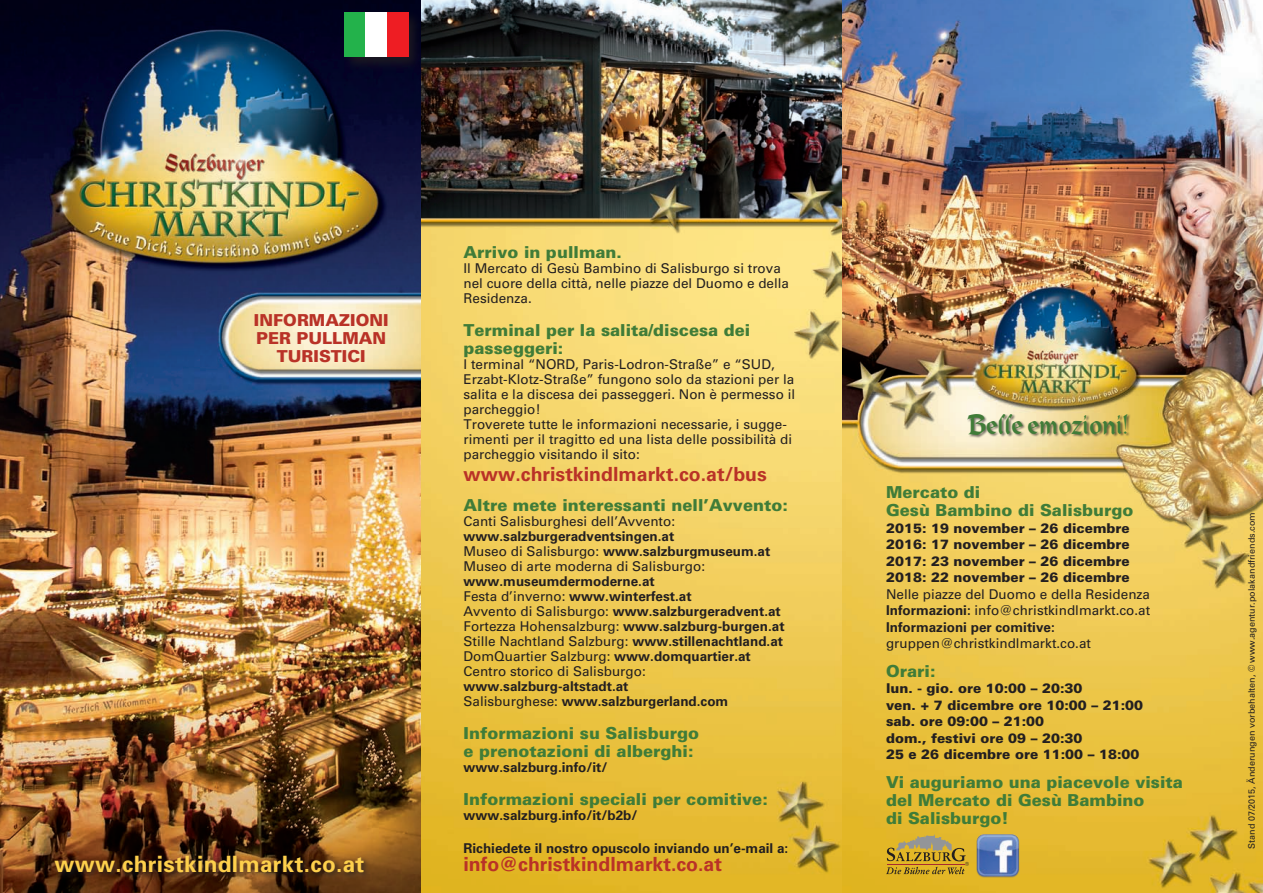
<style>
.page{position:relative;width:1263px;height:893px;background:#fff}
.page>*{position:absolute;margin:0;border:0;box-sizing:border-box;transform-origin:0 0}
.t1{font:30px "Heidelberg";color:#407c38}
.t2{font:700 22.5px "Univers";letter-spacing:.015em;color:#fed04c}
.t3{font:700 19.5px "Univers LT Std";color:#b93227}
.t4{font:900 16.5px "Univers LT Std";color:#407c38}
.t5{font:900 16.5px "Univers LT Std";color:#b93227}
.t6{font:13.5px/15px "Univers LT Std";color:#231f20}
.t7{font:700 13.5px "Univers LT Std";color:#231f20}
.t8{font:900 13.5px "Univers LT Std";color:#231f20}
.t9{font:9px "Univers LT Std";color:#231f20}
.s1{font-weight:400}
.s2{font-weight:700}
</style>
<div class="page">
<img style="left:0;top:0;width:1263px;height:893px">
<div style="left:52px;top:852px;width:319px;height:28px;background:#231f20;opacity:.85"></div>
<img style="left:421px;top:0;width:421px;height:893px">
<div style="left:341px;top:10px;width:82px;height:62px;background:#231f20;opacity:.75"></div>
<div style="left:344px;top:13px;width:22px;height:44px;background:#23b24b"></div>
<div style="left:366px;top:13px;width:21px;height:44px;background:#fff"></div>
<div style="left:387px;top:13px;width:21px;height:44px;background:#ee1d23"></div>
<div style="left:967px;top:414px;width:164px;height:25px;background:#231f20;opacity:.6"></div>
<img style="left:976px;top:834px;width:45px;height:45px">
<svg style="left:886px;top:834px;width:83px;height:40px;background:#bc9a36"></svg>
<p class="t5" style="left:254px;top:309px;width:136px">INFORMAZIONI</p>
<p class="t5" style="left:256px;top:327px;width:132px">PER PULLMAN</p>
<p class="t5" style="left:277px;top:345px;width:90px">TURISTICI</p>
<p class="t2" style="left:55px;top:849px;width:311px">www.christkindlmarkt.co.at</p>
<p class="t4" style="left:463px;top:241px;width:160px">Arrivo in pullman.</p>
<p class="t6" style="left:463px;top:260px;width:327px">Il Mercato di Gesù Bambino di Salisburgo si trova nel cuore della città, nelle piazze del Duomo e della<br>Residenza.</p>
<p class="t4" style="left:463px;top:319px;width:288px">Terminal per la salita/discesa dei</p>
<p class="t4" style="left:463px;top:337px;width:101px">passeggeri:</p>
<p class="t6" style="left:463px;top:356px;width:333px">I terminal “NORD, Paris-Lodron-Straße” e “SUD, Erzabt-Klotz-Straße” fungono solo da stazioni per la salita e la discesa dei passeggeri. Non è permesso il parcheggio!</p>
<p class="t6" style="left:463px;top:416px;width:330px">Troverete tutte le informazioni necessarie, i sugge&shy;rimenti per il tragitto ed una lista delle possibilità di parcheggio visitando il sito:</p>
<p class="t3" style="left:463px;top:463px;width:305px">www.christkindlmarkt.co.at/bus</p>
<p class="t4" style="left:463px;top:495px;width:326px">Altre mete interessanti nell’Avvento:</p>
<p class="t6" style="left:463px;top:514px;width:213px">Canti Salisburghesi dell’Avvento:</p>
<p class="t7" style="left:463px;top:528px;width:212px">www.salzburgeradventsingen.at</p>
<p class="t7" style="left:463px;top:543px;width:308px"><span class="s1">Museo di Salisburgo:</span> www.salzburgmuseum.at</p>
<p class="t6" style="left:463px;top:559px;width:243px">Museo di arte moderna di Salisburgo:</p>
<p class="t7" style="left:463px;top:573px;width:193px">www.museumdermoderne.at</p>
<p class="t7" style="left:463px;top:588px;width:230px"><span class="s1">Festa d’inverno:</span> www.winterfest.at</p>
<p class="t7" style="left:463px;top:603px;width:319px"><span class="s1">Avvento di Salisburgo:</span> www.salzburgeradvent.at</p>
<p class="t6" style="left:463px;top:619px;width:323px">Fortezza Hohensalzburg: <span class="s2">www.salzburg-burgen.at</span></p>
<p class="t6" style="left:463px;top:634px;width:321px">Stille Nachtland Salzburg: <span class="s2">www.stillenachtland.at</span></p>
<p class="t6" style="left:463px;top:649px;width:289px">DomQuartier Salzburg: <span class="s2">www.domquartier.at</span></p>
<p class="t6" style="left:463px;top:664px;width:184px">Centro storico di Salisburgo:</p>
<p class="t7" style="left:463px;top:678px;width:167px">www.salzburg-altstadt.at</p>
<p class="t7" style="left:463px;top:693px;width:266px"><span class="s1">Salisburghese:</span> www.salzburgerland.com</p>
<p class="t4" style="left:463px;top:723px;width:237px">Informazioni su Salisburgo</p>
<p class="t4" style="left:463px;top:741px;width:232px">e prenotazioni di alberghi:</p>
<p class="t7" style="left:463px;top:759px;width:146px">www.salzburg.info/it/</p>
<p class="t4" style="left:463px;top:789px;width:306px">Informazioni speciali per comitive:</p>
<p class="t7" style="left:463px;top:807px;width:176px">www.salzburg.info/it/b2b/</p>
<p class="t7" style="left:463px;top:840px;width:326px">Richiedete il nostro opuscolo inviando un’e-mail a:</p>
<p class="t3" style="left:463px;top:853px;width:260px">info@christkindlmarkt.co.at</p>
<p class="t1" style="left:967px;top:408px;width:164px">Belle emozioni!</p>
<p class="t4" style="left:886px;top:482px;width:96px">Mercato di</p>
<p class="t4" style="left:886px;top:500px;width:249px">Gesù Bambino di Salisburgo</p>
<p class="t8" style="left:886px;top:520px;width:245px">2015: 19 november – 26 dicembre</p>
<p class="t8" style="left:886px;top:536px;width:245px">2016: 17 november – 26 dicembre</p>
<p class="t8" style="left:886px;top:553px;width:245px">2017: 23 november – 26 dicembre</p>
<p class="t8" style="left:886px;top:569px;width:245px">2018: 22 november – 26 dicembre</p>
<p class="t6" style="left:886px;top:587px;width:266px">Nelle piazze del Duomo e della Residenza</p>
<p class="t6" style="left:886px;top:603px;width:266px"><span class="s2">Informazioni:</span> info@christkindlmarkt.co.at</p>
<p class="t7" style="left:886px;top:619px;width:170px">Informazioni per comitive:</p>
<p class="t6" style="left:886px;top:636px;width:206px">gruppen@christkindlmarkt.co.at</p>
<p class="t4" style="left:886px;top:661px;width:51px">Orari:</p>
<p class="t8" style="left:886px;top:680px;width:198px">lun. - gio. ore 10:00 – 20:30</p>
<p class="t8" style="left:886px;top:697px;width:259px">ven. + 7 dicembre ore 10:00 – 21:00</p>
<p class="t8" style="left:886px;top:713px;width:160px">sab. ore 09:00 – 21:00</p>
<p class="t8" style="left:886px;top:730px;width:198px">dom., festivi ore 09 – 20:30</p>
<p class="t8" style="left:886px;top:746px;width:255px">25 e 26 dicembre ore 11:00 – 18:00</p>
<p class="t4" style="left:886px;top:772px;width:298px">Vi auguriamo una piacevole visita</p>
<p class="t4" style="left:886px;top:790px;width:260px">del Mercato di Gesù Bambino</p>
<p class="t4" style="left:886px;top:808px;width:124px">di Salisburgo!</p>
<p class="t9" style="left:1246px;top:849px;width:338px;rotate:-90deg">Stand 07/2015, Änderungen vorbehalten, © www.agentur.polakandfriends.com</p>
</div>
